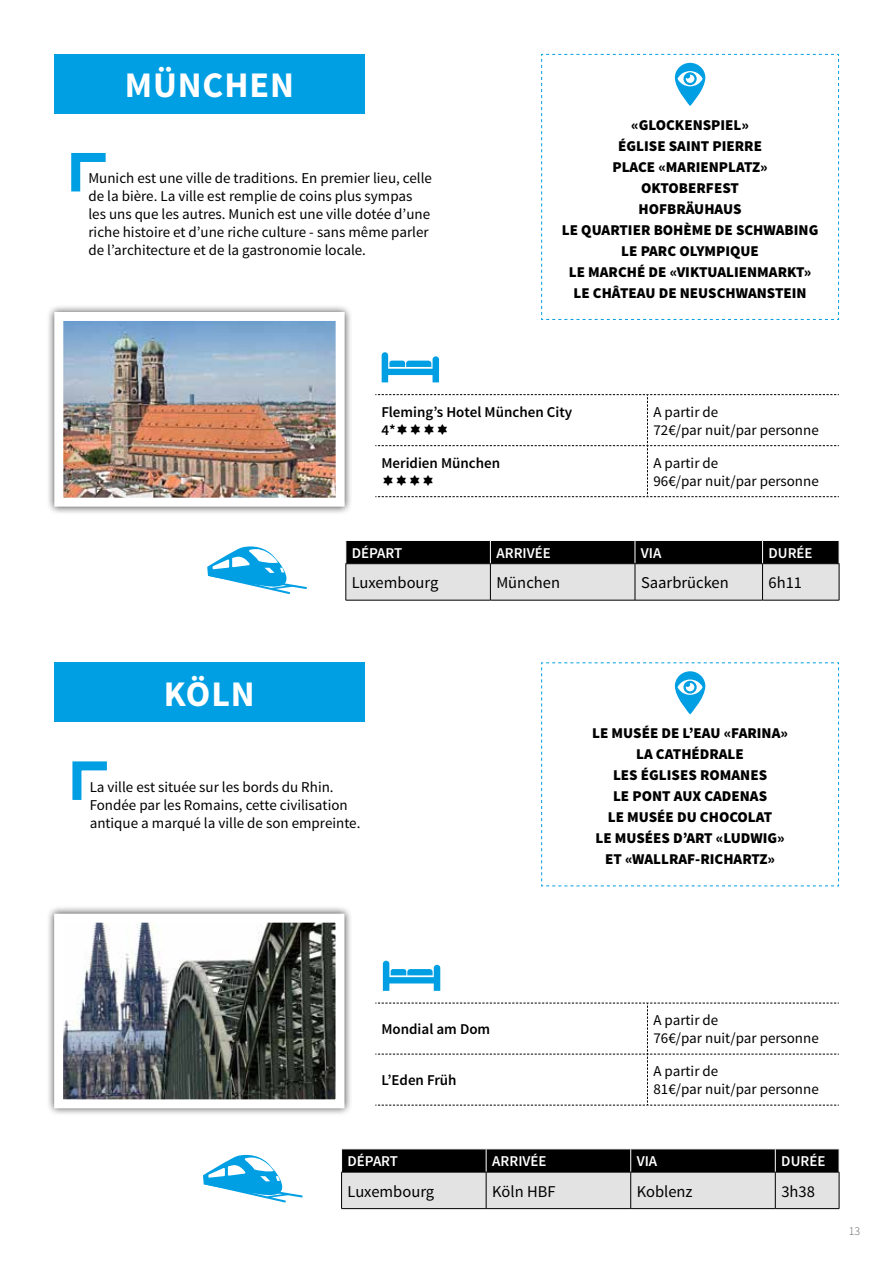
<style>
.page{position:relative;width:893px;height:1263px;background:#fff}
.page>*{position:absolute;margin:0;border:0;box-sizing:border-box;transform-origin:0 0}
.t1{font:700 36px "Source Sans Pro";letter-spacing:.025em;color:#fff}
.t2{font:16.5px "Source Sans Pro";color:#000}
.t3{font:15px/18px "Source Sans Pro";color:#000}
.t4{font:900 15px/21px "Source Sans Pro";color:#000;text-align:center}
.t5{font:600 15px/18px "Source Sans Pro";color:#000}
.t6{font:600 15px "Source Sans Pro";color:#fff}
.t7{font:300 12px "Source Sans Pro";color:#646363}
</style>
<div class="page">
<div style="left:54px;top:54px;width:311px;height:60px;background:#009fe3"></div>
<svg style="left:71px;top:153px;width:35px;height:39px"></svg>
<hr style="left:346px;top:600px;width:144px;height:1px;background:#000">
<hr style="left:490px;top:600px;width:145px;height:1px;background:#000">
<hr style="left:635px;top:600px;width:127px;height:1px;background:#000">
<hr style="left:762px;top:600px;width:77px;height:1px;background:#000">
<svg style="left:345px;top:540px;width:495px;height:60px;background:#8c8c8c"></svg>
<hr style="left:345px;top:563px;width:145px;height:1px;background:#000">
<hr style="left:490px;top:563px;width:145px;height:1px;background:#000">
<hr style="left:635px;top:563px;width:127px;height:1px;background:#000">
<hr style="left:762px;top:563px;width:77px;height:1px;background:#000">
<svg style="left:207px;top:546px;width:100px;height:48px"></svg>
<svg style="left:541px;top:54px;width:298px;height:266px"></svg>
<svg style="left:382px;top:352px;width:57px;height:30px"></svg>
<div style="left:54px;top:662px;width:311px;height:60px;background:#009fe3"></div>
<svg style="left:375px;top:1003px;width:464px;height:103px"></svg>
<svg style="left:72px;top:761px;width:35px;height:39px"></svg>
<svg style="left:341px;top:1149px;width:499px;height:59px;background:#8a8a8a"></svg>
<hr style="left:341px;top:1172px;width:145px;height:1px;background:#000">
<hr style="left:341px;top:1172px;width:1px;height:36px;background:#000">
<hr style="left:486px;top:1172px;width:145px;height:1px;background:#000">
<hr style="left:486px;top:1172px;width:1px;height:36px;background:#000">
<hr style="left:631px;top:1172px;width:144px;height:1px;background:#000">
<hr style="left:630px;top:1172px;width:1px;height:36px;background:#000">
<hr style="left:775px;top:1172px;width:64px;height:1px;background:#000">
<hr style="left:775px;top:1172px;width:1px;height:36px;background:#000">
<hr style="left:839px;top:1172px;width:1px;height:36px;background:#000">
<hr style="left:341px;top:1208px;width:145px;height:1px;background:#000">
<hr style="left:486px;top:1208px;width:145px;height:1px;background:#000">
<hr style="left:631px;top:1208px;width:144px;height:1px;background:#000">
<hr style="left:775px;top:1208px;width:64px;height:1px;background:#000">
<svg style="left:203px;top:1154px;width:100px;height:48px"></svg>
<div style="left:46px;top:905px;width:307px;height:211px;background:#000;opacity:.75"></div>
<img style="left:64px;top:924px;width:270px;height:174px">
<div style="left:54px;top:914px;width:290px;height:194px;border:9px solid #fff"></div>
<svg style="left:541px;top:662px;width:298px;height:224px"></svg>
<svg style="left:383px;top:961px;width:57px;height:30px"></svg>
<div style="left:46px;top:304px;width:307px;height:211px;background:#000;opacity:.75"></div>
<img style="left:64px;top:322px;width:271px;height:175px">
<div style="left:54px;top:312px;width:291px;height:195px;border:9px solid #fff"></div>
<svg style="left:375px;top:394px;width:464px;height:103px"></svg>
<h1 class="t1" style="left:125px;top:62px;width:171px">MÜNCHEN</h1>
<p class="t3" style="left:88px;top:170px;width:345px">Munich est une ville de traditions. En premier lieu, celle de la bière. La ville est remplie de coins plus sympas les uns que les autres. Munich est une ville dotée d’une riche histoire et d’une riche culture - sans même parler de l’architecture et de la gastronomie locale.</p>
<p class="t4" style="left:562px;top:115px;width:258px">«GLOCKENSPIEL»<br>ÉGLISE SAINT PIERRE<br>PLACE «MARIENPLATZ»<br>OKTOBERFEST<br>HOFBRÄUHAUS<br>LE QUARTIER BOHÈME DE SCHWABING<br>LE PARC OLYMPIQUE<br>LE MARCHÉ DE «VIKTUALIENMARKT»<br>LE CHÂTEAU DE NEUSCHWANSTEIN</p>
<p class="t5" style="left:381px;top:403px;width:192px">Fleming’s Hotel München City<br>4*</p>
<p class="t3" style="left:653px;top:403px;width:167px">A partir de<br>72€/par nuit/par personne</p>
<p class="t5" style="left:381px;top:454px;width:120px">Meridien München</p>
<p class="t3" style="left:653px;top:454px;width:167px">A partir de<br>96€/par nuit/par personne</p>
<h1 class="t1" style="left:164px;top:671px;width:92px">KÖLN</h1>
<p class="t6" style="left:352px;top:543px;width:52px">DÉPART</p>
<p class="t6" style="left:496px;top:543px;width:56px">ARRIVÉE</p>
<p class="t6" style="left:641px;top:543px;width:22px">VIA</p>
<p class="t6" style="left:768px;top:543px;width:46px">DURÉE</p>
<p class="t2" style="left:352px;top:572px;width:88px">Luxembourg</p>
<p class="t2" style="left:496px;top:572px;width:65px">München</p>
<p class="t2" style="left:641px;top:572px;width:89px">Saarbrücken</p>
<p class="t2" style="left:769px;top:572px;width:35px">6h11</p>
<p class="t3" style="left:90px;top:778px;width:272px">La ville est située sur les bords du Rhin.<br>Fondée par les Romains, cette civilisation antique a marqué la ville de son empreinte.</p>
<p class="t4" style="left:592px;top:723px;width:197px">LE MUSÉE DE L’EAU «FARINA»<br>LA CATHÉDRALE<br>LES ÉGLISES ROMANES<br>LE PONT AUX CADENAS<br>LE MUSÉE DU CHOCOLAT<br>LE MUSÉES D’ART «LUDWIG»<br>ET «WALLRAF-RICHARTZ»</p>
<p class="t5" style="left:381px;top:1021px;width:110px">Mondial am Dom</p>
<p class="t3" style="left:653px;top:1011px;width:167px">A partir de<br>76€/par nuit/par personne</p>
<p class="t5" style="left:381px;top:1072px;width:77px">L’Eden Früh</p>
<p class="t3" style="left:653px;top:1062px;width:167px">A partir de<br>81€/par nuit/par personne</p>
<p class="t6" style="left:348px;top:1152px;width:52px">DÉPART</p>
<p class="t6" style="left:492px;top:1152px;width:56px">ARRIVÉE</p>
<p class="t6" style="left:637px;top:1152px;width:22px">VIA</p>
<p class="t6" style="left:781px;top:1152px;width:46px">DURÉE</p>
<p class="t2" style="left:348px;top:1181px;width:88px">Luxembourg</p>
<p class="t2" style="left:492px;top:1181px;width:65px">Köln HBF</p>
<p class="t2" style="left:637px;top:1181px;width:57px">Koblenz</p>
<p class="t2" style="left:781px;top:1181px;width:35px">3h38</p>
<p class="t7" style="left:849px;top:1224px;width:13px">13</p>
</div>
